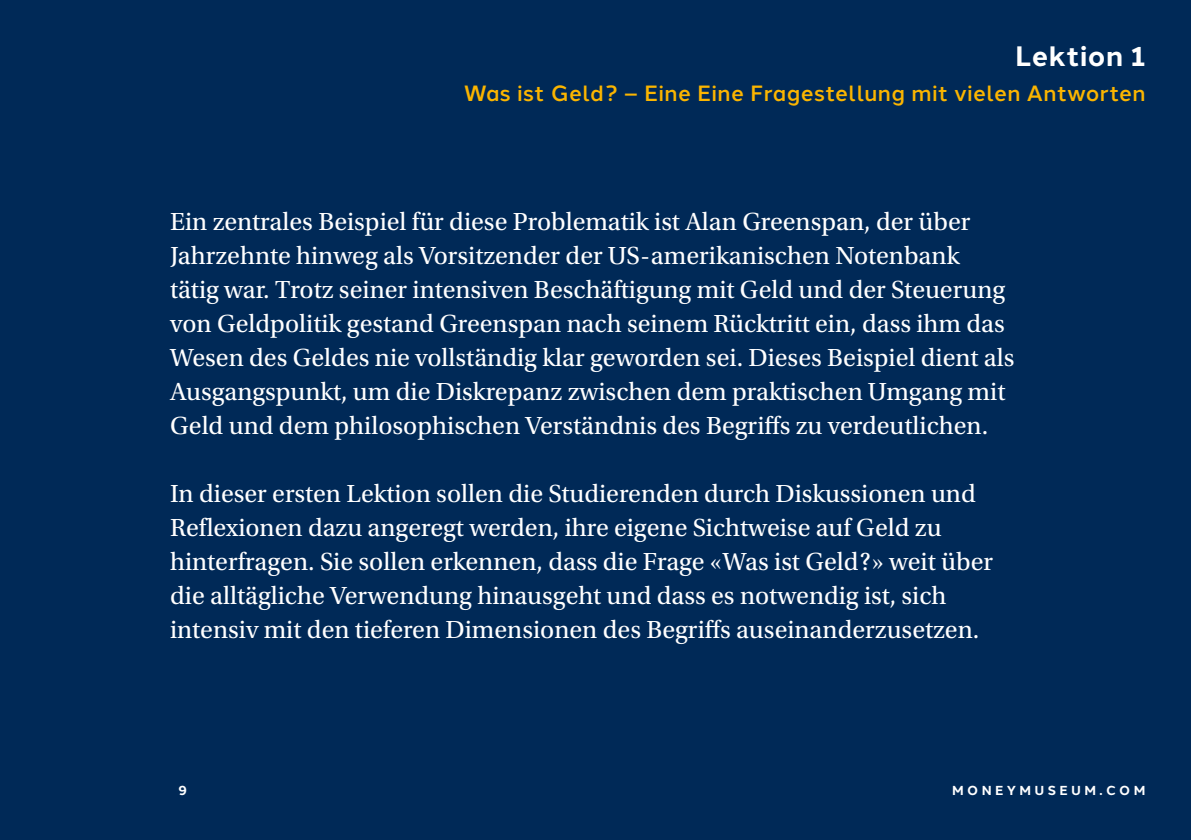
<style>
.page{position:relative;width:1191px;height:840px;background:#fff}
.page>*{position:absolute;margin:0;border:0;box-sizing:border-box;transform-origin:0 0}
.t1{font:700 28px "Halcom";letter-spacing:.02em;color:#fff}
.t2{font:26px/34px "Utopia Std";color:#fff}
.t3{font:500 22px "Halcom";letter-spacing:.02em;color:#fbb500}
.t4{font:700 13px "Halcom";letter-spacing:.26em;color:#fff}
</style>
<div class="page">
<div style="left:0;top:0;width:1191px;height:839px;background:#002957"></div>
<p class="t1" style="left:1015px;top:34px;width:132px">Lektion 1</p>
<p class="t3" style="left:464px;top:76px;width:683px">Was ist Geld? – Eine Eine Fragestellung mit vielen Antworten</p>
<p class="t2" style="left:170px;top:205px;width:846px">Ein zentrales Beispiel für diese Problematik ist Alan Greenspan, der über Jahrzehnte hinweg als Vorsitzender der US-amerikanischen Notenbank tätig war. Trotz seiner intensiven Beschäftigung mit Geld und der Steuerung von Geldpolitik gestand Greenspan nach seinem Rücktritt ein, dass ihm das Wesen des Geldes nie vollständig klar geworden sei. Dieses Beispiel dient als Ausgangspunkt, um die Diskrepanz zwischen dem praktischen Umgang mit Geld und dem philosophischen Verständnis des Begriffs zu verdeutlichen.</p>
<p class="t2" style="left:170px;top:477px;width:824px">In dieser ersten Lektion sollen die Studierenden durch Diskussionen und Reflexionen dazu angeregt werden, ihre eigene Sichtweise auf Geld zu hinterfragen. Sie sollen erkennen, dass die Frage «Was ist Geld?» weit über die alltägliche Verwendung hinausgeht und dass es notwendig ist, sich intensiv mit den tieferen Dimensionen des Begriffs auseinanderzusetzen.</p>
<p class="t4" style="left:179px;top:779px;width:10px">9</p>
<p class="t4" style="left:952px;top:779px;width:195px">MONEYMUSEUM.COM</p>
</div>
